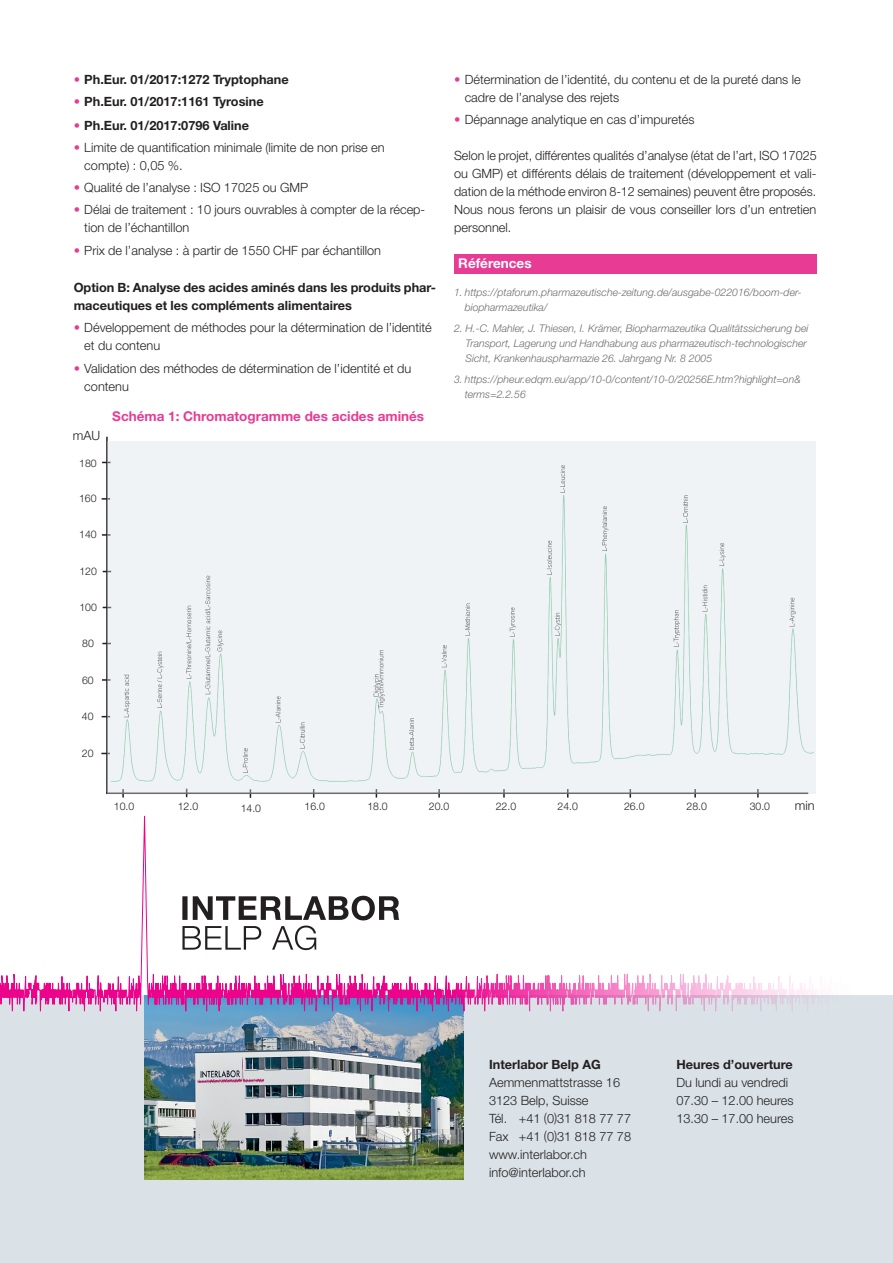
<style>
.page{position:relative;width:893px;height:1263px;background:#fff}
.page>*{position:absolute;margin:0;border:0;box-sizing:border-box;transform-origin:0 0}
.t1{font:700 13.5px "Helvetica Neue LT Std";color:#e83b93}
.t2{font:700 13.5px "Helvetica Neue LT Std";color:#fff}
.t3{font:300 12.75px/18px "Helvetica Neue LT Std";color:#231f20}
.t4{font:700 12.75px/18px "Helvetica Neue LT Std";color:#231f20}
.t5{font:italic 300 10.5px/15px "Helvetica Neue LT Std";color:#6c6d70}
.t6{font:300 10.5px "Helvetica Neue LT Std";color:#231f20}
.s1{color:#e83b93}
.s2{font-weight:700;color:#e83b93}
</style>
<div class="page">
<div style="left:0;top:995px;width:893px;height:268px;background:#dae2e7"></div>
<img style="left:145px;top:1011px;width:318px;height:169px">
<svg style="left:101px;top:816px;width:346px;height:195px"></svg>
<svg style="left:0;top:973px;width:101px;height:38px"></svg>
<svg style="left:447px;top:973px;width:344px;height:38px"></svg>
<svg style="left:791px;top:977px;width:25px;height:34px"></svg>
<svg style="left:182px;top:896px;width:217px;height:54px"></svg>
<div style="left:454px;top:254px;width:362px;height:20px;background:#e83b93"></div>
<hr style="left:106px;top:437px;width:2px;height:357px;background:#231f20">
<hr style="left:106px;top:792px;width:702px;height:2px;background:#231f20">
<div style="left:108px;top:441px;width:708px;height:352px;background:#f0f3f5"></div>
<p class="t4" style="left:74px;top:70px;width:217px"><span class="s1">•</span> Ph.Eur. 01/2017:1272 Tryptophane</p>
<p class="t4" style="left:74px;top:92px;width:192px"><span class="s1">•</span> Ph.Eur. 01/2017:1161 Tyrosine</p>
<p class="t4" style="left:74px;top:116px;width:177px"><span class="s1">•</span> Ph.Eur. 01/2017:0796 Valine</p>
<p class="t3" style="left:84px;top:138px;width:302px;text-indent:-11px"><span class="s2">•</span> Limite de quantification minimale (limite de non prise en compte) : 0,05 %.</p>
<p class="t3" style="left:74px;top:178px;width:236px"><span class="s2">•</span> Qualité de l’analyse : ISO 17025 ou GMP</p>
<p class="t3" style="left:84px;top:200px;width:342px;text-indent:-11px"><span class="s2">•</span> Délai de traitement : 10 jours ouvrables à compter de la récep&shy;tion de l’échantillon</p>
<p class="t3" style="left:74px;top:241px;width:309px"><span class="s2">•</span> Prix de l’analyse : à partir de 1550 CHF par échantillon</p>
<p class="t4" style="left:74px;top:278px;width:364px">Option B: Analyse des acides aminés dans les produits phar&shy;maceutiques et les compléments alimentaires</p>
<p class="t3" style="left:84px;top:318px;width:349px;text-indent:-11px"><span class="s2">•</span> Développement de méthodes pour la détermination de l’identité et du contenu</p>
<p class="t3" style="left:84px;top:359px;width:329px;text-indent:-11px"><span class="s2">•</span> Validation des méthodes de détermination de l’identité et du contenu</p>
<p class="t3" style="left:73px;top:426px;width:29px">mAU</p>
<p class="t6" style="left:79px;top:457px;width:19px">180</p>
<p class="t6" style="left:79px;top:492px;width:19px">160</p>
<p class="t6" style="left:79px;top:528px;width:19px">140</p>
<p class="t6" style="left:79px;top:565px;width:19px">120</p>
<p class="t6" style="left:79px;top:600px;width:19px">100</p>
<p class="t6" style="left:82px;top:636px;width:13px">80</p>
<p class="t6" style="left:82px;top:673px;width:13px">60</p>
<p class="t6" style="left:82px;top:710px;width:13px">40</p>
<p class="t6" style="left:82px;top:746px;width:13px">20</p>
<p class="t1" style="left:112px;top:408px;width:313px">Schéma 1: Chromatogramme des acides aminés</p>
<p class="t3" style="left:465px;top:70px;width:337px;text-indent:-11px"><span class="s2">•</span> Détermination de l’identité, du contenu et de la pureté dans le cadre de l’analyse des rejets</p>
<p class="t3" style="left:454px;top:110px;width:242px"><span class="s2">•</span> Dépannage analytique en cas d’impuretés</p>
<p class="t3" style="left:454px;top:146px;width:364px;text-align:justify">Selon le projet, différentes qualités d’analyse (état de l’art, ISO 17025 ou GMP) et différents délais de traitement (développement et vali&shy;dation de la méthode environ 8-12 semaines) peuvent être proposés.<br>Nous nous ferons un plaisir de vous conseiller lors d’un entretien personnel.</p>
<p class="t2" style="left:458px;top:255px;width:75px">Références</p>
<p class="t5" style="left:465px;top:284px;width:339px;text-indent:-11px">1. https://ptaforum.pharmazeutische-zeitung.de/ausgabe-022016/boom-der&shy;biopharmazeutika/</p>
<p class="t5" style="left:466px;top:321px;width:344px;text-indent:-12px">2. H.-C. Mahler, J. Thiesen, I. Krämer, Biopharmazeutika Qualitätssicherung bei<br>Transport, Lagerung und Handhabung aus pharmazeutisch-technologischer<br>Sicht, Krankenhauspharmazie 26. Jahrgang Nr. 8 2005</p>
<p class="t5" style="left:465px;top:372px;width:338px;text-indent:-11px">3. https://pheur.edqm.eu/app/10-0/content/10-0/20256E.htm?highlight=on&amp; terms=2.2.56</p>
<p class="t6" style="left:114px;top:800px;width:22px">10.0</p>
<p class="t6" style="left:178px;top:800px;width:22px">12.0</p>
<p class="t6" style="left:241px;top:802px;width:22px">14.0</p>
<p class="t6" style="left:305px;top:800px;width:22px">16.0</p>
<p class="t6" style="left:367px;top:799px;width:22px">18.0</p>
<p class="t6" style="left:429px;top:800px;width:22px">20.0</p>
<p class="t6" style="left:496px;top:799px;width:22px">22.0</p>
<p class="t6" style="left:557px;top:800px;width:22px">24.0</p>
<p class="t6" style="left:624px;top:800px;width:22px">26.0</p>
<p class="t6" style="left:686px;top:800px;width:22px">28.0</p>
<p class="t6" style="left:750px;top:800px;width:22px">30.0</p>
<p class="t3" style="left:795px;top:797px;width:21px">min</p>
<p class="t4" style="left:489px;top:1055px;width:113px">Interlabor Belp AG</p>
<p class="t3" style="left:489px;top:1073px;width:144px">Aemmenmattstrasse 16<br>3123 Belp, Suisse<br>Tél. +41 (0)31 818 77 77<br>Fax +41 (0)31 818 77 78 www.interlabor.ch info@interlabor.ch</p>
<p class="t4" style="left:676px;top:1055px;width:118px">Heures d’ouverture</p>
<p class="t3" style="left:676px;top:1073px;width:119px">Du lundi au vendredi<br>07.30 – 12.00 heures<br>13.30 – 17.00 heures</p>
</div>
